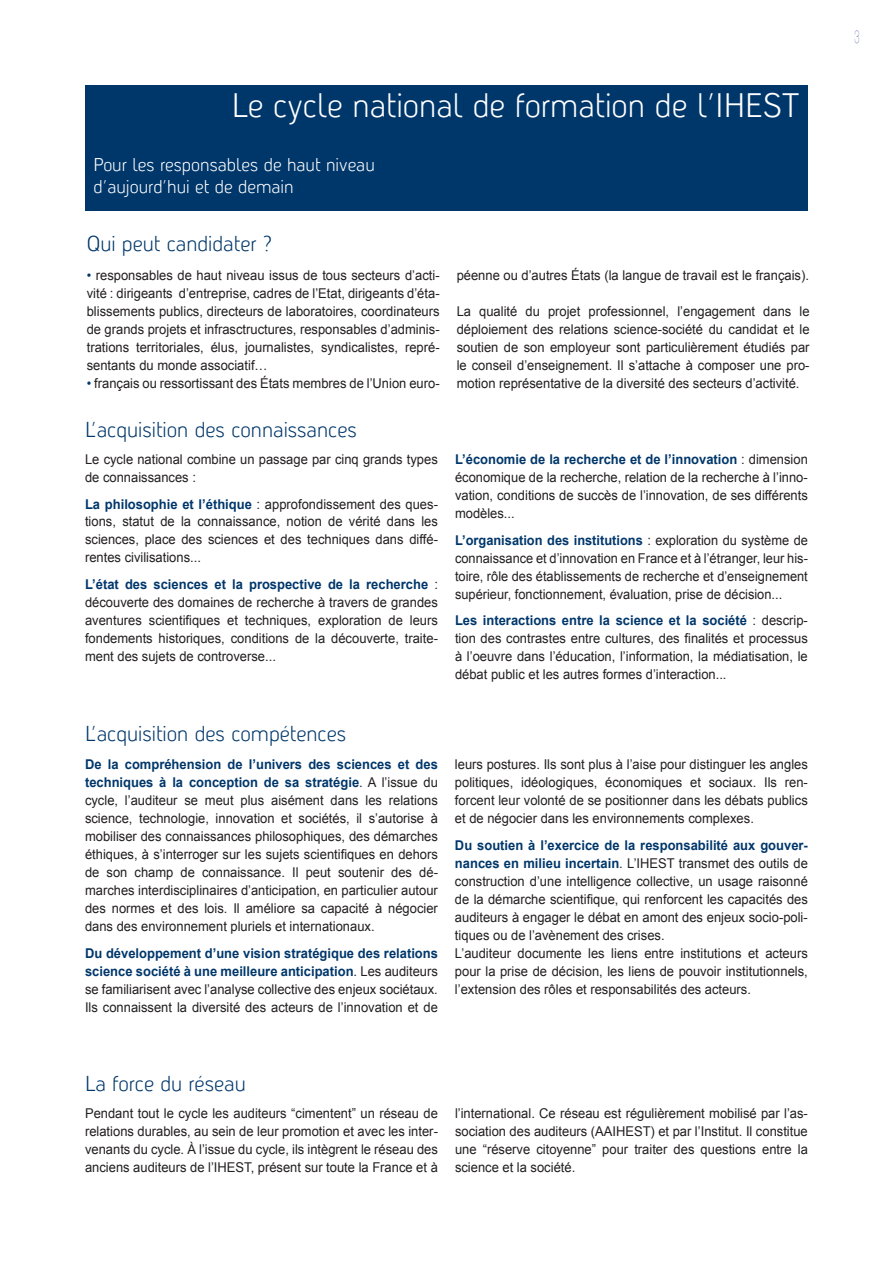
<style>
.page{position:relative;width:893px;height:1263px;background:#fff}
.page>*{position:absolute;margin:0;border:0;box-sizing:border-box;transform-origin:0 0}
.titre__A{font:33px "Antagometrica BT Light";color:#fff}
.Corps_du_texte{font:21px "Antagometrica BT Light";color:#00376b}
.TITRE_BLEU{font:21px "Antagometrica BT Light";color:#00376b}
.titre_B{font:18px "Antagometrica BT Light";color:#fff}
.t1{font:200 18px "Helvetica Neue";color:#253f8e;scale:.5 1}
.Corps_du_texte-2{font:13.5px/18px "Arial";color:#231f20;text-align:justify;scale:.96 1}
.Corps_du_texte-3{font:13.5px/18px "Arial";color:#231f20;text-align:justify;scale:.95 1}
.s1{color:#00376b}
.s2{font-weight:700;color:#00376b}
</style>
<div class="page">
<div style="left:85px;top:85px;width:723px;height:125px;background:#00376b"></div>
<p class="titre__A" style="left:232px;top:86px;width:569px">Le cycle national de formation de l’IHEST</p>
<p class="titre_B" style="left:94px;top:154px;width:283px">Pour les responsables de haut niveau</p>
<p class="titre_B" style="left:94px;top:176px;width:202px">d’aujourd’hui et de demain</p>
<p class="Corps_du_texte" style="left:87px;top:231px;width:187px">Qui peut candidater ?</p>
<p class="Corps_du_texte-2" style="left:87px;top:266px;width:369px"><span class="s1">•</span> responsables de haut niveau issus de tous secteurs d’acti&shy;vité : dirigeants d’entreprise, cadres de l’Etat, dirigeants d’éta&shy;blissements publics, directeurs de laboratoires, coordinateurs de grands projets et infrasctructures, responsables d’adminis&shy;trations territoriales, élus, journalistes, syndicalistes, repré&shy;sentants du monde associatif…</p>
<p class="Corps_du_texte-2" style="left:87px;top:374px;width:369px"><span class="s1">•</span> français ou ressortissant des États membres de l’Union euro-</p>
<p class="Corps_du_texte" style="left:85px;top:417px;width:273px">L’acquisition des connaissances</p>
<p class="Corps_du_texte-2" style="left:85px;top:450px;width:369px">Le cycle national combine un passage par cinq grands types de connaissances :</p>
<p class="Corps_du_texte-2" style="left:85px;top:495px;width:369px"><span class="s2">La philosophie et l’éthique</span> : approfondissement des ques&shy;tions, statut de la connaissance, notion de vérité dans les sciences, place des sciences et des techniques dans diffé&shy;rentes civilisations...</p>
<p class="Corps_du_texte-2" style="left:85px;top:575px;width:369px"><span class="s2">L’état des sciences et la prospective de la recherche</span> : découverte des domaines de recherche à travers de grandes aventures scientifiques et techniques, exploration de leurs fondements historiques, conditions de la découverte, traite&shy;ment des sujets de controverse...</p>
<p class="Corps_du_texte-2" style="left:457px;top:266px;width:368px">péenne ou d’autres États (la langue de travail est le français).</p>
<p class="Corps_du_texte-2" style="left:457px;top:302px;width:369px">La qualité du projet professionnel, l’engagement dans le déploiement des relations science-société du candidat et le soutien de son employeur sont particulièrement étudiés par le conseil d’enseignement. Il s’attache à composer une pro&shy;motion représentative de la diversité des secteurs d’activité.</p>
<p class="Corps_du_texte-2" style="left:455px;top:450px;width:369px"><span class="s2">L’économie de la recherche et de l’innovation</span> : dimension économique de la recherche, relation de la recherche à l’inno&shy;vation, conditions de succès de l’innovation, de ses différents modèles...</p>
<p class="Corps_du_texte-3" style="left:455px;top:531px;width:373px"><span class="s2">L’organisation des institutions</span> : exploration du système de connaissance et d’innovation en France et à l’étranger, leur his&shy;toire, rôle des établissements de recherche et d’enseignement supérieur, fonctionnement, évaluation, prise de décision...</p>
<p class="Corps_du_texte-2" style="left:455px;top:611px;width:369px"><span class="s2">Les interactions entre la science et la société</span> : descrip&shy;tion des contrastes entre cultures, des finalités et processus à l’oeuvre dans l’éducation, l’information, la médiatisation, le débat public et les autres formes d’interaction...</p>
<p class="TITRE_BLEU" style="left:85px;top:721px;width:263px">L’acquisition des compétences</p>
<p class="Corps_du_texte-2" style="left:85px;top:756px;width:369px"><span class="s2">De la compréhension de l’univers des sciences et des techniques à la conception de sa stratégie</span>. A l’issue du cycle, l’auditeur se meut plus aisément dans les relations science, technologie, innovation et sociétés, il s’autorise à mobiliser des connaissances philosophiques, des démarches éthiques, à s’interroger sur les sujets scientifiques en dehors de son champ de connaissance. Il peut soutenir des dé&shy;marches interdisciplinaires d’anticipation, en particulier autour des normes et des lois. Il améliore sa capacité à négocier dans des environnement pluriels et internationaux.</p>
<p class="Corps_du_texte-2" style="left:85px;top:944px;width:369px"><span class="s2">Du développement d’une vision stratégique des relations science société à une meilleure anticipation</span>. Les auditeurs se familiarisent avec l’analyse collective des enjeux sociétaux.<br>Ils connaissent la diversité des acteurs de l’innovation et de</p>
<p class="Corps_du_texte-2" style="left:455px;top:756px;width:369px">leurs postures. Ils sont plus à l’aise pour distinguer les angles politiques, idéologiques, économiques et sociaux. Ils ren&shy;forcent leur volonté de se positionner dans les débats publics et de négocier dans les environnements complexes.</p>
<p class="Corps_du_texte-2" style="left:455px;top:836px;width:369px"><span class="s2">Du soutien à l’exercice de la responsabilité aux gouver&shy;nances en milieu incertain</span>. L’IHEST transmet des outils de construction d’une intelligence collective, un usage raisonné de la démarche scientifique, qui renforcent les capacités des auditeurs à engager le débat en amont des enjeux socio-poli&shy;tiques ou de l’avènement des crises.</p>
<p class="Corps_du_texte-2" style="left:455px;top:944px;width:369px">L’auditeur documente les liens entre institutions et acteurs pour la prise de décision, les liens de pouvoir institutionnels, l’extension des rôles et responsabilités des acteurs.</p>
<p class="TITRE_BLEU" style="left:85px;top:1071px;width:162px">La force du réseau</p>
<p class="Corps_du_texte-2" style="left:85px;top:1104px;width:369px">Pendant tout le cycle les auditeurs “cimentent” un réseau de relations durables, au sein de leur promotion et avec les inter&shy;venants du cycle. À l’issue du cycle, ils intègrent le réseau des anciens auditeurs de l’IHEST, présent sur toute la France et à</p>
<p class="Corps_du_texte-2" style="left:455px;top:1104px;width:369px">l’international. Ce réseau est régulièrement mobilisé par l’as&shy;sociation des auditeurs (AAIHEST) et par l’Institut. Il constitue une “réserve citoyenne” pour traiter des questions entre la science et la société.</p>
<p class="t1" style="left:854px;top:23px;width:12px">3</p>
</div>
